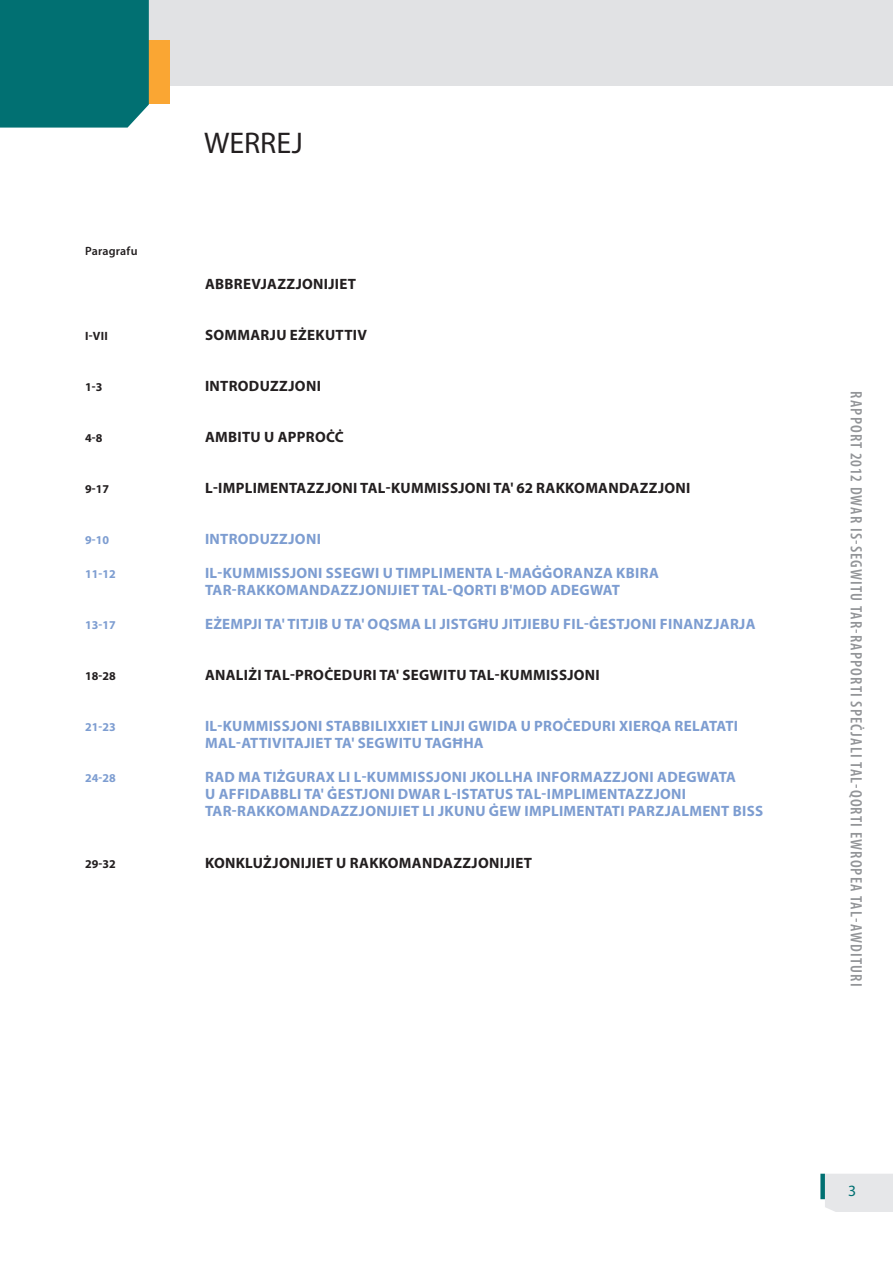
<style>
.page{position:relative;width:893px;height:1263px;background:#fff}
.page>*{position:absolute;margin:0;border:0;box-sizing:border-box;transform-origin:0 0}
.E_01_-_CHAP_TITRE_CH{font:30px "Myriad Pro";color:#231f20}
.t1{font:600 condensed 16.5px "Myriad Pro";letter-spacing:.07em;color:#939598}
.folio{font:15.75px "Myriad Pro";color:#017072}
.B_02_-_SOM_SOMMAIRE{font:700 15px/17px "Myriad Pro";letter-spacing:.02em;color:#7d9dd1}
.B_02_-_SOM_SOMMAIRE-2{font:700 15px "Myriad Pro";letter-spacing:.02em;color:#231f20}
.B_02_-_SOM_SOMMAIRE-3{font:700 12px "Myriad Pro";color:#231f20}
.B_02_-_SOM_SOMMAIRE-4{font:700 12px "Myriad Pro";color:#7d9dd1}
.B_01_-_SOM__Paragrap{font:600 12px "Myriad Pro";letter-spacing:.02em;color:#231f20}
</style>
<div class="page">
<div style="left:820px;top:1174px;width:5px;height:25px;background:#017072"></div>
<div style="left:823px;top:1173px;width:70px;height:39px;background:#e6e7e9"></div>
<div style="left:0;top:0;width:893px;height:85px;background:#e1e2e4"></div>
<div style="left:149px;top:40px;width:21px;height:64px;background:#faa633"></div>
<div style="left:0;top:0;width:149px;height:128px;background:#017072"></div>
<p class="B_01_-_SOM__Paragrap" style="left:85px;top:243px;width:54px">Paragrafu</p>
<p class="E_01_-_CHAP_TITRE_CH" style="left:204px;top:125px;width:100px">WERREJ</p>
<p class="B_02_-_SOM_SOMMAIRE-2" style="left:205px;top:274px;width:153px">ABBREVJAZZJONIJIET</p>
<p class="B_02_-_SOM_SOMMAIRE-3" style="left:85px;top:328px;width:24px">I‑VII</p>
<p class="B_02_-_SOM_SOMMAIRE-2" style="left:205px;top:325px;width:163px">SOMMARJU EŻEKUTTIV</p>
<p class="B_02_-_SOM_SOMMAIRE-3" style="left:85px;top:379px;width:19px">1-3</p>
<p class="B_02_-_SOM_SOMMAIRE-2" style="left:205px;top:376px;width:117px">INTRODUZZJONI</p>
<p class="B_02_-_SOM_SOMMAIRE-3" style="left:85px;top:430px;width:19px">4-8</p>
<p class="B_02_-_SOM_SOMMAIRE-2" style="left:205px;top:427px;width:140px">AMBITU U APPROĊĊ</p>
<p class="B_02_-_SOM_SOMMAIRE-3" style="left:85px;top:481px;width:26px">9-17</p>
<p class="B_02_-_SOM_SOMMAIRE-2" style="left:205px;top:478px;width:487px">L‑IMPLIMENTAZZJONI TAL‑KUMMISSJONI TA' 62 RAKKOMANDAZZJONI</p>
<p class="B_02_-_SOM_SOMMAIRE-4" style="left:85px;top:532px;width:26px">9-10</p>
<p class="B_02_-_SOM_SOMMAIRE" style="left:205px;top:530px;width:117px">INTRODUZZJONI</p>
<p class="B_02_-_SOM_SOMMAIRE-4" style="left:85px;top:566px;width:32px">11-12</p>
<p class="B_02_-_SOM_SOMMAIRE" style="left:205px;top:564px;width:455px">IL‑KUMMISSJONI SSEGWI U TIMPLIMENTA L‑MAĠĠORANZA KBIRA<br>TAR‑RAKKOMANDAZZJONIJIET TAL‑QORTI B'MOD ADEGWAT</p>
<p class="B_02_-_SOM_SOMMAIRE-4" style="left:85px;top:617px;width:32px">13-17</p>
<p class="B_02_-_SOM_SOMMAIRE" style="left:205px;top:615px;width:552px">EŻEMPJI TA' TITJIB U TA' OQSMA LI JISTGĦU JITJIEBU FIL‑ĠESTJONI FINANZJARJA</p>
<p class="B_02_-_SOM_SOMMAIRE-3" style="left:85px;top:668px;width:32px">18-28</p>
<p class="B_02_-_SOM_SOMMAIRE-2" style="left:205px;top:665px;width:396px">ANALIŻI TAL‑PROĊEDURI TA' SEGWITU TAL‑KUMMISSJONI</p>
<p class="B_02_-_SOM_SOMMAIRE-4" style="left:85px;top:719px;width:32px">21-23</p>
<p class="B_02_-_SOM_SOMMAIRE" style="left:205px;top:717px;width:535px">IL‑KUMMISSJONI STABBILIXXIET LINJI GWIDA U PROĊEDURI XIERQA RELATATI<br>MAL‑ATTIVITAJIET TA' SEGWITU TAGĦHA</p>
<p class="B_02_-_SOM_SOMMAIRE-4" style="left:85px;top:770px;width:32px">24-28</p>
<p class="B_02_-_SOM_SOMMAIRE" style="left:205px;top:768px;width:560px">RAD MA TIŻGURAX LI L‑KUMMISSJONI JKOLLHA INFORMAZZJONI ADEGWATA<br>U AFFIDABBLI TA' ĠESTJONI DWAR L‑ISTATUS TAL‑IMPLIMENTAZZJONI<br>TAR‑RAKKOMANDAZZJONIJIET LI JKUNU ĠEW IMPLIMENTATI PARZJALMENT BISS</p>
<p class="B_02_-_SOM_SOMMAIRE-3" style="left:85px;top:856px;width:32px">29-32</p>
<p class="B_02_-_SOM_SOMMAIRE-2" style="left:205px;top:853px;width:328px">KONKLUŻJONIJIET U RAKKOMANDAZZJONIJIET</p>
<p class="t1" style="left:865px;top:391px;width:596px;rotate:90deg">RAPPORT 2012 DWAR IS-SEGWITU TAR-RAPPORTI SPEĊJALI TAL-QORTI EWROPEA TAL-AWDITURI</p>
<p class="folio" style="left:848px;top:1180px;width:10px">3</p>
</div>
